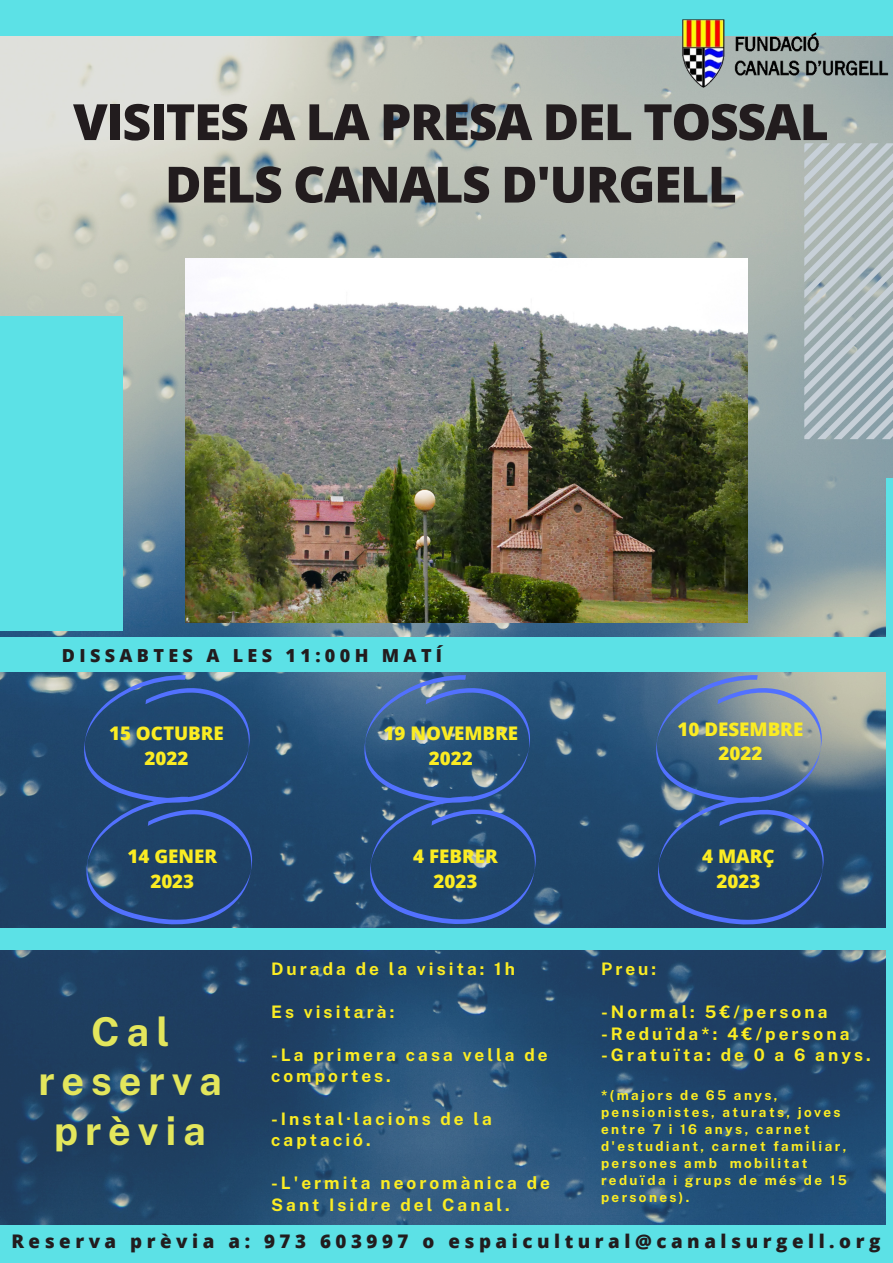
<style>
.page{position:relative;width:893px;height:1263px;background:#fff}
.page>*{position:absolute;margin:0;border:0;box-sizing:border-box;transform-origin:0 0}
.t1{font:800 50.03px/62.5px "Open Sans";letter-spacing:-.025em;color:#221c1e;text-align:center}
.t2{font:700 39.75px/49.5px "Public Sans";letter-spacing:.175em;color:#e3e65c;text-align:center}
.t3{font:800 18.75px/24.8px "Open Sans";color:#fbec23;text-align:center}
.t4{font:800 18.75px "Open Sans";letter-spacing:.24em;color:#221c1e}
.t5{font:800 18px "Open Sans";letter-spacing:.24em;color:#221c1e}
.t6{font:700 17.25px/21.4px "Public Sans";letter-spacing:.175em;color:#fbec23}
.t7{font:700 13.5px/16.9px "Public Sans";letter-spacing:.175em;color:#fbec23}
</style>
<div class="page">
<img style="left:0;top:36px;width:893px;height:1189px">
<div style="left:886px;top:478px;width:7px;height:785px;background:#5ce1e6"></div>
<div style="left:0;top:0;width:893px;height:36px;background:#5ce1e6"></div>
<div style="left:0;top:317px;width:123px;height:314px;background:#5ce1e6"></div>
<div style="left:0;top:637px;width:893px;height:35px;background:#5ce1e6"></div>
<svg style="left:363px;top:675px;width:173px;height:250px;background:#2e5480"></svg>
<div style="left:0;top:928px;width:890px;height:22px;background:#5ce1e6"></div>
<div style="left:0;top:1225px;width:893px;height:38px;background:#5ce1e6"></div>
<svg style="left:804px;top:143px;width:89px;height:296px;background:#b1bdc1"></svg>
<img style="left:185px;top:258px;width:562px;height:364px">
<svg style="left:83px;top:675px;width:169px;height:250px;background:#254a77"></svg>
<img style="left:682px;top:20px;width:42px;height:68px">
<img style="left:732px;top:32px;width:158px;height:46px">
<svg style="left:655px;top:675px;width:168px;height:250px;background:#446386"></svg>
<h1 class="t1" style="left:73px;top:89px;width:757px">VISITES A LA PRESA DEL TOSSAL<br>DELS CANALS D'URGELL</h1>
<p class="t5" style="left:62px;top:642px;width:382px">DISSABTES A LES 11:00H MATÍ</p>
<p class="t3" style="left:109px;top:720px;width:116px">15 OCTUBRE<br>2022</p>
<p class="t3" style="left:384px;top:720px;width:136px">19 NOVEMBRE<br>2022</p>
<p class="t3" style="left:677px;top:716px;width:127px">10 DESEMBRE<br>2022</p>
<p class="t3" style="left:127px;top:844px;width:91px">14 GENER<br>2023</p>
<p class="t3" style="left:413px;top:844px;width:86px">4 FEBRER<br>2023</p>
<p class="t3" style="left:702px;top:844px;width:74px">4 MARÇ<br>2023</p>
<h2 class="t2" style="left:38px;top:1006px;width:185px">Cal reserva prèvia</h2>
<p class="t6" style="left:271px;top:958px;width:245px">Durada de la visita: 1h</p>
<p class="t6" style="left:271px;top:1001px;width:125px">Es visitarà:</p>
<p class="t6" style="left:271px;top:1044px;width:278px">-La primera casa vella de comportes.</p>
<p class="t6" style="left:271px;top:1108px;width:222px">-Instal·lacions de la captació.</p>
<p class="t6" style="left:271px;top:1172px;width:280px">-L'ermita neoromànica de<br>Sant Isidre del Canal.</p>
<p class="t6" style="left:601px;top:958px;width:56px">Preu:</p>
<p class="t6" style="left:601px;top:1001px;width:271px">-Normal: 5€/persona -Reduïda*: 4€/persona -Gratuïta: de 0 a 6 anys.</p>
<p class="t7" style="left:601px;top:1087px;width:247px">*(majors de 65 anys, pensionistes, aturats, joves entre 7 i 16 anys, carnet d'estudiant, carnet familiar, persones amb mobilitat reduïda i grups de més de 15 persones).</p>
<p class="t4" style="left:11px;top:1228px;width:870px">Reserva prèvia a: 973 603997 o espaicultural@canalsurgell.org</p>
</div>
